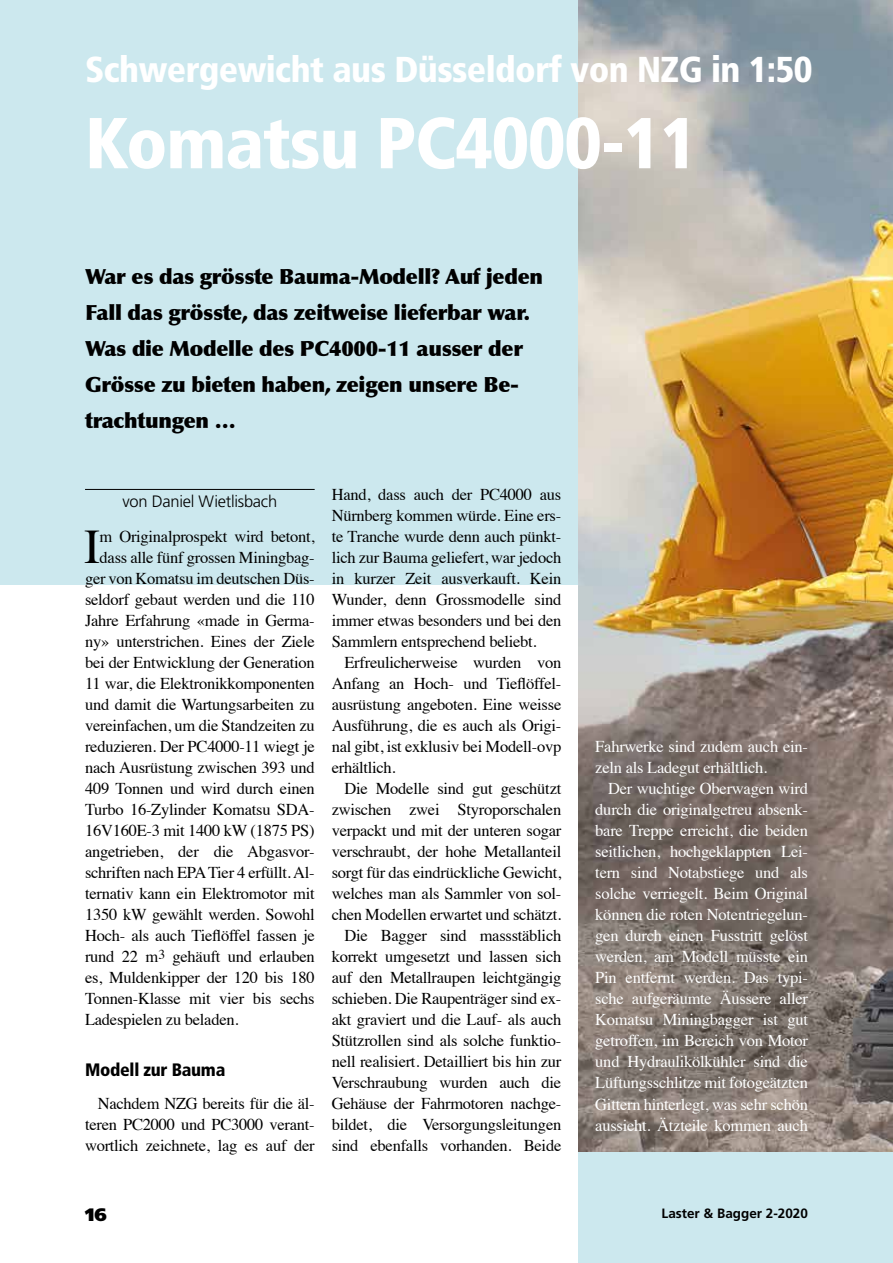
<style>
.page{position:relative;width:893px;height:1263px;background:#fff}
.page>*{position:absolute;margin:0;border:0;box-sizing:border-box;transform-origin:0 0}
.t1{font:900 condensed 72px "Frutiger";letter-spacing:-.015em;color:#fff}
.t2{font:48.3px "Times";color:#000}
.t3{font:900 condensed 36px "Frutiger";letter-spacing:-.015em;color:#fff}
.t4{font:900 21px/36px "Optima";letter-spacing:-.015em;color:#000}
.t5{font:900 condensed 18px "Frutiger";letter-spacing:-.015em;color:#000}
.t6{font:900 18px "Frutiger";color:#000}
.t7{font:16.5px/21px "Times";letter-spacing:-.015em;color:#000;text-align:justify}
.t8{font:16.5px/21px "Times";letter-spacing:-.015em;color:#fff}
.t9{font:300 16.5px "Frutiger";letter-spacing:-.015em;color:#000}
.t10{font:700 13.5px "Frutiger";color:#000}
</style>
<div class="page">
<div style="left:578px;top:978px;width:315px;height:285px;background:#cce8ee"></div>
<div style="left:0;top:0;width:893px;height:584px;background:#cce8ee"></div>
<img style="left:578px;top:0;width:315px;height:1151px">
<hr style="left:85px;top:489px;width:230px;height:1px;background:#000">
<h3 class="t3" style="left:85px;top:48px;width:729px">Schwergewicht aus Düsseldorf von NZG in 1:50</h3>
<h1 class="t1" style="left:85px;top:100px;width:614px">Komatsu PC4000-11</h1>
<p class="t4" style="left:85px;top:258px;width:459px">War es das grösste Bauma-Modell? Auf jeden Fall das grösste, das zeitweise lieferbar war.<br>Was die Modelle des PC4000-11 ausser der Grösse zu bieten haben, zeigen unsere Be&shy;trachtungen …</p>
<p class="t9" style="left:122px;top:492px;width:156px">von Daniel Wietlisbach</p>
<h2 class="t2" style="left:84px;top:502px;width:18px">I</h2>
<p class="t7" style="left:100px;top:525px;width:217px">m Originalprospekt wird betont,</p>
<p class="t7" style="left:100px;top:546px;width:217px">dass alle fünf grossen Miningbag-</p>
<p class="t7" style="left:85px;top:567px;width:231px">ger von Komatsu im deutschen Düs-</p>
<p class="t7" style="left:85px;top:588px;width:231px">seldorf gebaut werden und die 110</p>
<p class="t7" style="left:85px;top:609px;width:231px">Jahre Erfahrung «made in Germa-</p>
<p class="t7" style="left:85px;top:630px;width:231px">ny» unterstrichen. Eines der Ziele</p>
<p class="t7" style="left:85px;top:651px;width:231px">bei der Entwicklung der Generation</p>
<p class="t7" style="left:85px;top:672px;width:231px">11 war, die Elektronikkomponenten</p>
<p class="t7" style="left:85px;top:693px;width:231px">und damit die Wartungsarbeiten zu</p>
<p class="t7" style="left:85px;top:714px;width:231px">vereinfachen, um die Standzeiten zu</p>
<p class="t7" style="left:85px;top:735px;width:231px">reduzieren. Der PC4000-11 wiegt je</p>
<p class="t7" style="left:85px;top:756px;width:231px">nach Ausrüstung zwischen 393 und</p>
<p class="t7" style="left:85px;top:777px;width:231px">409 Tonnen und wird durch einen</p>
<p class="t7" style="left:85px;top:798px;width:231px">Turbo 16-Zylinder Komatsu SDA-</p>
<p class="t7" style="left:85px;top:819px;width:231px">16V160E-3 mit 1400 kW (1875 PS)</p>
<p class="t7" style="left:85px;top:840px;width:231px">angetrieben, der die Abgasvor-</p>
<p class="t7" style="left:85px;top:861px;width:231px">schriften nach EPA Tier 4 erfüllt. Al-</p>
<p class="t7" style="left:85px;top:882px;width:231px">ternativ kann ein Elektromotor mit</p>
<p class="t7" style="left:85px;top:903px;width:231px">1350 kW gewählt werden. Sowohl</p>
<p class="t7" style="left:85px;top:924px;width:231px">Hoch- als auch Tieflöffel fassen je</p>
<p class="t7" style="left:85px;top:945px;width:231px">rund 22 m<sup>3</sup> gehäuft und erlauben</p>
<p class="t7" style="left:85px;top:966px;width:231px">es, Muldenkipper der 120 bis 180</p>
<p class="t7" style="left:85px;top:987px;width:231px">Tonnen-Klasse mit vier bis sechs</p>
<p class="t7" style="left:85px;top:1008px;width:155px">Ladespielen zu beladen.</p>
<p class="t5" style="left:85px;top:1059px;width:142px">Modell zur Bauma</p>
<p class="t7" style="left:85px;top:1092px;width:231px;text-indent:13px">Nachdem NZG bereits für die äl&shy;teren PC2000 und PC3000 verant&shy;wortlich zeichnete, lag es auf der</p>
<p class="t7" style="left:332px;top:483px;width:231px">Hand, dass auch der PC4000 aus Nürnberg kommen würde. Eine ers&shy;te Tranche wurde denn auch pünkt&shy;lich zur Bauma geliefert, war jedoch in kurzer Zeit ausverkauft. Kein Wunder, denn Grossmodelle sind immer etwas besonders und bei den Sammlern entsprechend beliebt.</p>
<p class="t7" style="left:332px;top:651px;width:231px;text-indent:13px">Erfreulicherweise wurden von Anfang an Hoch- und Tieflöffel&shy;ausrüstung angeboten. Eine weisse Ausführung, die es auch als Origi&shy;nal gibt, ist exklusiv bei Modell-ovp erhältlich.</p>
<p class="t7" style="left:332px;top:777px;width:231px;text-align:right">Die Modelle sind gut geschützt zwischen zwei Styroporschalen verpackt und mit der unteren sogar verschraubt, der hohe Metallanteil sorgt für das eindrückliche Gewicht, welches man als Sammler von sol&shy;chen Modellen erwartet und schätzt.<br>Die Bagger sind massstäblich korrekt umgesetzt und lassen sich auf den Metallraupen leichtgängig schieben. Die Raupenträger sind ex&shy;akt graviert und die Lauf- als auch Stützrollen sind als solche funktio&shy;nell realisiert. Detailliert bis hin zur Verschraubung wurden auch die Gehäuse der Fahrmotoren nachge&shy;bildet, die Versorgungsleitungen sind ebenfalls vorhanden. Beide</p>
<p class="t6" style="left:85px;top:1204px;width:23px">16</p>
<p class="t8" style="left:595px;top:735px;width:214px">Fahrwerke sind zudem auch ein&shy;zeln als Ladegut erhältlich.</p>
<p class="t8" style="left:595px;top:777px;width:214px;text-align:justify;text-indent:13px">Der wuchtige Oberwagen wird durch die originalgetreu absenk&shy;bare Treppe erreicht, die beiden seitlichen, hochgeklappten Lei&shy;tern sind Notabstiege und als solche verriegelt. Beim Original können die roten Notentriegelun&shy;gen durch einen Fusstritt gelöst werden, am Modell müsste ein Pin entfernt werden. Das typi&shy;sche aufgeräumte Äussere aller Komatsu Miningbagger ist gut getroffen, im Bereich von Motor und Hydraulikölkühler sind die Lüftungsschlitze mit fotogeätzten Gittern hinterlegt, was sehr schön aussieht. Ätzteile kommen auch</p>
<p class="t10" style="left:662px;top:1205px;width:148px">Laster &amp; Bagger 2-2020</p>
</div>
